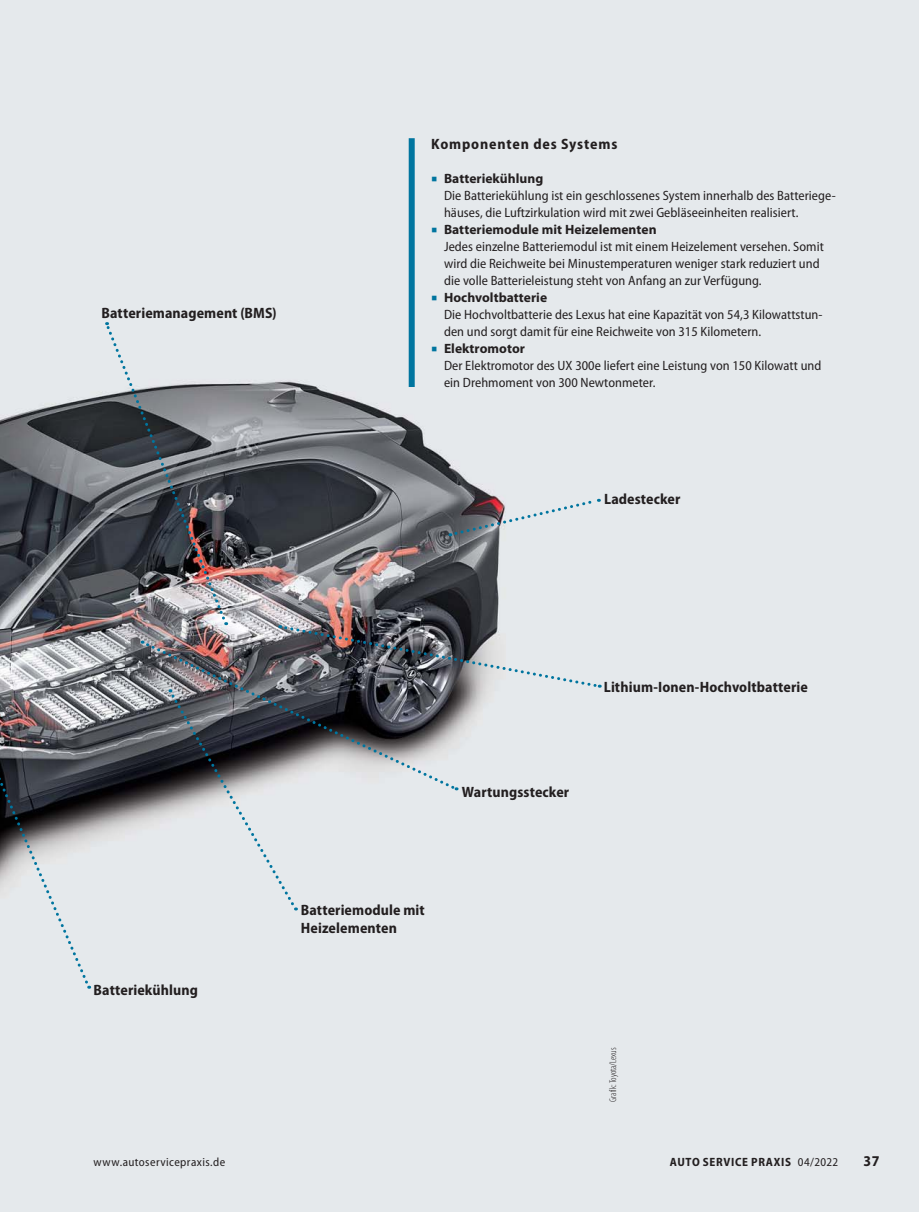
<style>
.page{position:relative;width:919px;height:1212px;background:#fff}
.page>*{position:absolute;margin:0;border:0;box-sizing:border-box;transform-origin:0 0}
.t1{font:700 semi-condensed 15px/17.2px "Myriad Pro";letter-spacing:.005em;color:#231f20}
.t2{font:700 semi-condensed 15px "Myriad Pro";letter-spacing:.055em;color:#231f20}
.t3{font:semi-condensed 13.5px/17px "Myriad Pro";letter-spacing:.005em;color:#231f20}
.t4{font:semi-condensed 12px "Myriad Pro";letter-spacing:.035em;color:#231f20}
.t5{font:700 semi-condensed 12px "Myriad Pro";letter-spacing:.055em;color:#231f20}
.t6{font:300 condensed 9.75px "Myriad Pro";color:#231f20}
.s1{font-family:"Minion Pro";font-stretch:normal;font-size:15.75px;color:#00759f}
.s2{font-weight:700;font-stretch:normal}
.s3{font-weight:400}
</style>
<div class="page">
<div style="left:0;top:0;width:918px;height:1212px;background:#e5e9ec"></div>
<div style="left:408px;top:138px;width:6px;height:249px;background:#00759f"></div>
<svg style="left:0;top:741px;width:91px;height:248px;background:#9ea2a6"></svg>
<svg style="left:104px;top:322px;width:496px;height:588px;background:#a3a5a9"></svg>
<p class="t1" style="left:102px;top:306px;width:177px">Batteriemanagement (BMS)</p>
<p class="t2" style="left:431px;top:138px;width:188px">Komponenten des Systems</p>
<p class="t3" style="left:444px;top:171px;width:393px;text-indent:-13px"><span class="s1">■</span> <span class="s2">Batteriekühlung<br></span>Die Batteriekühlung ist ein geschlossenes System innerhalb des Batteriege&shy;häuses, die Luftzirkulation wird mit zwei Gebläseeinheiten realisiert.</p>
<p class="t3" style="left:444px;top:222px;width:381px;text-indent:-13px"><span class="s1">■</span> <span class="s2">Batteriemodule mit Heizelementen<br></span>Jedes einzelne Batteriemodul ist mit einem Heizelement versehen. Somit wird die Reichweite bei Minustemperaturen weniger stark reduziert und die volle Batterieleistung steht von Anfang an zur Verfügung.</p>
<p class="t3" style="left:444px;top:290px;width:380px;text-indent:-13px"><span class="s1">■</span> <span class="s2">Hochvoltbatterie<br></span>Die Hochvoltbatterie des Lexus hat eine Kapazität von 54,3 Kilowattstun&shy;den und sorgt damit für eine Reichweite von 315 Kilometern.</p>
<p class="t3" style="left:444px;top:341px;width:379px;text-indent:-13px"><span class="s1">■</span> <span class="s2">Elektromotor<br></span>Der Elektromotor des UX 300e liefert eine Leistung von 150 Kilowatt und ein Drehmoment von 300 Newtonmeter.</p>
<p class="t1" style="left:604px;top:491px;width:78px">Ladestecker</p>
<p class="t1" style="left:94px;top:983px;width:106px">Batteriekühlung</p>
<p class="t1" style="left:604px;top:680px;width:205px">Lithium-Ionen-Hochvoltbatterie</p>
<p class="t1" style="left:462px;top:784px;width:109px">Wartungsstecker</p>
<p class="t1" style="left:301px;top:903px;width:125px">Batteriemodule mit<br>Heizelementen</p>
<p class="t6" style="left:607px;top:1102px;width:56px;rotate:-90deg">Grafik: Toyota/Lexus</p>
<p class="t4" style="left:94px;top:1157px;width:133px">www.autoservicepraxis.de</p>
<p class="t5" style="left:669px;top:1157px;width:170px">AUTO SERVICE PRAXIS <span class="s3">04/2022</span></p>
<p class="t1" style="left:863px;top:1154px;width:17px">37</p>
</div>
